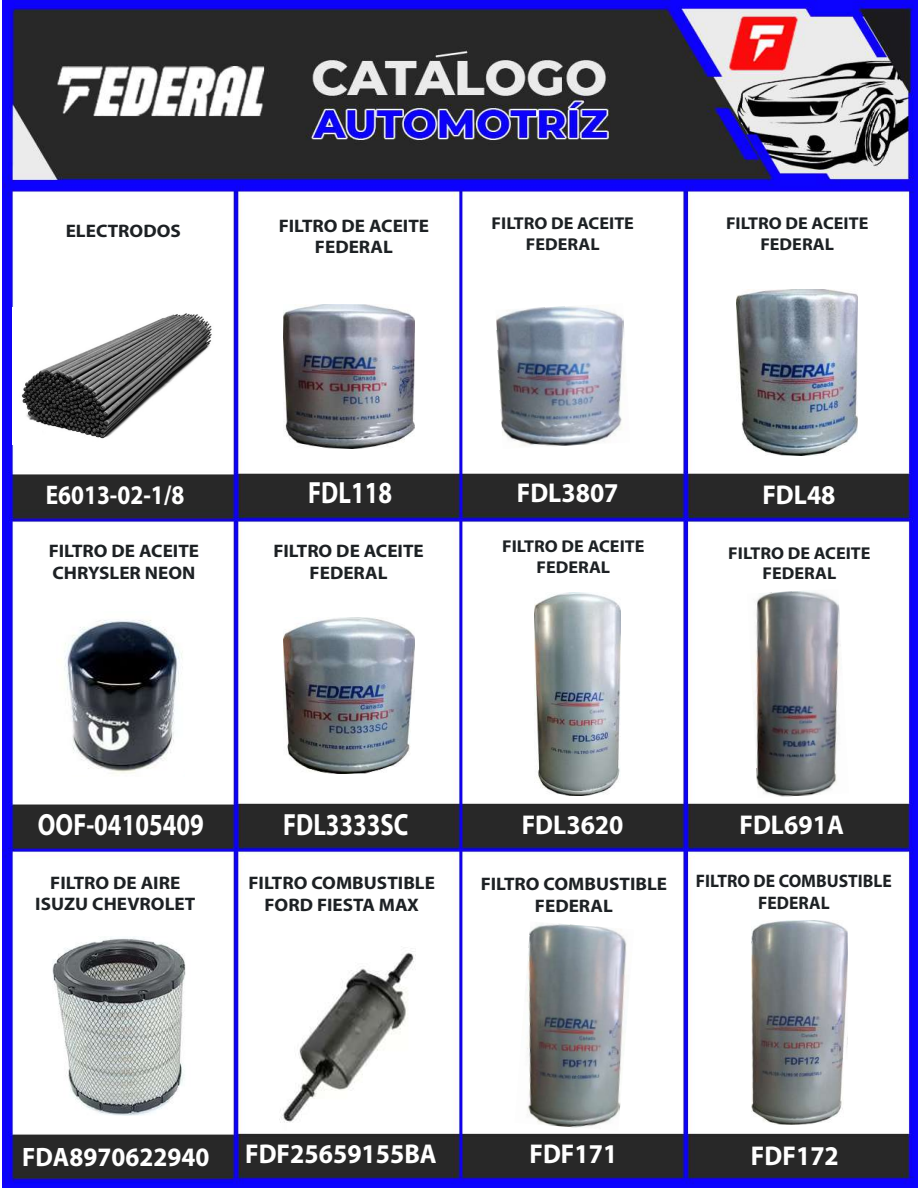
<style>
.page{position:relative;width:918px;height:1188px;background:#fff}
.page>*{position:absolute;margin:0;border:0;box-sizing:border-box;transform-origin:0 0}
.t1{font:30.75px "Myriad Variable Concept";letter-spacing:.195em;color:#fff;scale:.8 1}
.t2{font:27.3px "Myriad Variable Concept";letter-spacing:.195em;color:#fff;scale:.94 1}
.t3{font:27px "Myriad Variable Concept";letter-spacing:.195em;color:#fff;scale:.86 1}
.t4{font:26.7px "Myriad Variable Concept";letter-spacing:.195em;color:#fff;scale:.94 1}
.t5{font:18.15px/21.8px "Myriad Variable Concept";letter-spacing:.22em;color:#1d2124;text-align:center;scale:1.06 1}
.t6{font:18.15px/21.8px "Myriad Variable Concept";letter-spacing:.22em;color:#1d2124;text-align:center}
.t7{font:17.1px/20.5px "Myriad Variable Concept";letter-spacing:.21em;color:#1d2124;text-align:center;scale:1.06 1}
</style>
<div class="page">
<img style="left:3px;top:0;width:915px;height:1188px">
<img style="left:13px;top:308px;width:208px;height:136px">
<img style="left:283px;top:304px;width:131px;height:145px">
<img style="left:496px;top:303px;width:134px;height:146px">
<img style="left:737px;top:290px;width:121px;height:166px">
<img style="left:57px;top:611px;width:127px;height:166px">
<img style="left:283px;top:617px;width:131px;height:157px">
<img style="left:534px;top:593px;width:86px;height:203px">
<img style="left:747px;top:589px;width:102px;height:209px">
<img style="left:29px;top:936px;width:179px;height:179px">
<img style="left:241px;top:922px;width:212px;height:224px">
<img style="left:515px;top:921px;width:119px;height:210px">
<img style="left:751px;top:921px;width:97px;height:203px">
<p class="t5" style="left:66px;top:220px;width:107px">ELECTRODOS</p>
<p class="t5" style="left:279px;top:215px;width:140px">FILTRO DE ACEITE<br>FEDERAL</p>
<p class="t7" style="left:492px;top:213px;width:132px">FILTRO DE ACEITE<br>FEDERAL</p>
<p class="t7" style="left:726px;top:213px;width:132px">FILTRO DE ACEITE<br>FEDERAL</p>
<h3 class="t3" style="left:46px;top:479px;width:158px">E6013-02-1/8</h3>
<h1 class="t1" style="left:308px;top:475px;width:100px">FDL118</h1>
<h2 class="t2" style="left:517px;top:477px;width:104px">FDL3807</h2>
<h2 class="t2" style="left:762px;top:479px;width:74px">FDL48</h2>
<p class="t5" style="left:49px;top:540px;width:140px;text-align:left">FILTRO DE ACEITE<br>CHRYSLER NEON</p>
<p class="t5" style="left:273px;top:540px;width:140px">FILTRO DE ACEITE<br>FEDERAL</p>
<p class="t7" style="left:502px;top:536px;width:132px">FILTRO DE ACEITE<br>FEDERAL</p>
<p class="t7" style="left:728px;top:543px;width:132px">FILTRO DE ACEITE<br>FEDERAL</p>
<h1 class="t1" style="left:38px;top:807px;width:203px">OOF-04105409</h1>
<p class="t5" style="left:35px;top:872px;width:149px">FILTRO DE AIRE<br>ISUZU CHEVROLET</p>
<h1 class="t1" style="left:283px;top:806px;width:151px">FDL3333SC</h1>
<p class="t5" style="left:248px;top:872px;width:174px">FILTRO COMBUSTIBLE<br>FORD FIESTA MAX</p>
<h2 class="t2" style="left:522px;top:809px;width:104px">FDL3620</h2>
<p class="t5" style="left:481px;top:873px;width:174px">FILTRO COMBUSTIBLE<br>FEDERAL</p>
<h2 class="t2" style="left:739px;top:809px;width:106px">FDL691A</h2>
<p class="t6" style="left:696px;top:870px;width:194px">FILTRO DE COMBUSTIBLE<br>FEDERAL</p>
<h3 class="t4" style="left:22px;top:1141px;width:195px">FDA8970622940</h3>
<h2 class="t2" style="left:245px;top:1138px;width:199px">FDF25659155BA</h2>
<h2 class="t2" style="left:529px;top:1138px;width:90px">FDF171</h2>
<h2 class="t2" style="left:751px;top:1140px;width:90px">FDF172</h2>
</div>
